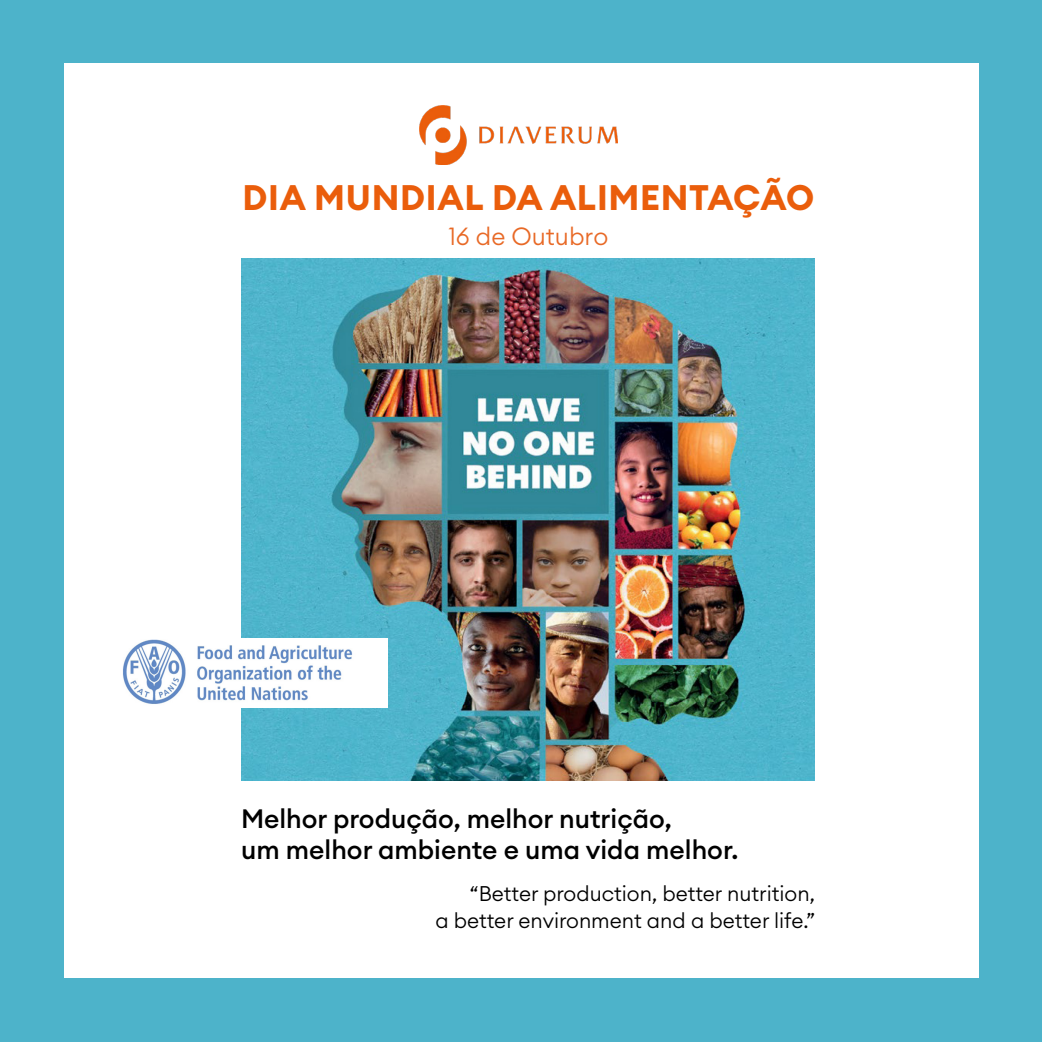
<style>
.page{position:relative;width:1042px;height:1042px;background:#4db3ca}
.page>*{position:absolute;margin:0;border:0;box-sizing:border-box;transform-origin:0 0}
.t1{font:700 35px "Euclid Circular A";letter-spacing:.02em;color:#ea5d0b}
.t2{font:500 26.25px "Euclid Circular A";color:#000}
.t3{font:300 24.5px "Euclid Circular A";color:#e86926}
.t4{font:300 21px "Euclid Circular A";color:#000}
</style>
<div class="page">
<div style="left:64px;top:64px;width:914px;height:914px;background:#fff"></div>
<img style="left:419px;top:105px;width:198px;height:59px">
<img style="left:241px;top:259px;width:574px;height:521px">
<img style="left:123px;top:638px;width:264px;height:69px">
<p class="t1" style="left:242px;top:175px;width:573px">DIA MUNDIAL DA ALIMENTAÇÃO</p>
<p class="t3" style="left:448px;top:221px;width:161px">16 de Outubro</p>
<p class="t2" style="left:241px;top:801px;width:432px">Melhor produção, melhor nutrição,</p>
<p class="t2" style="left:241px;top:833px;width:499px">um melhor ambiente e uma vida melhor.</p>
<p class="t4" style="left:470px;top:880px;width:346px">“Better production, better nutrition,</p>
<p class="t4" style="left:435px;top:906px;width:381px">a better environment and a better life.”</p>
</div>
